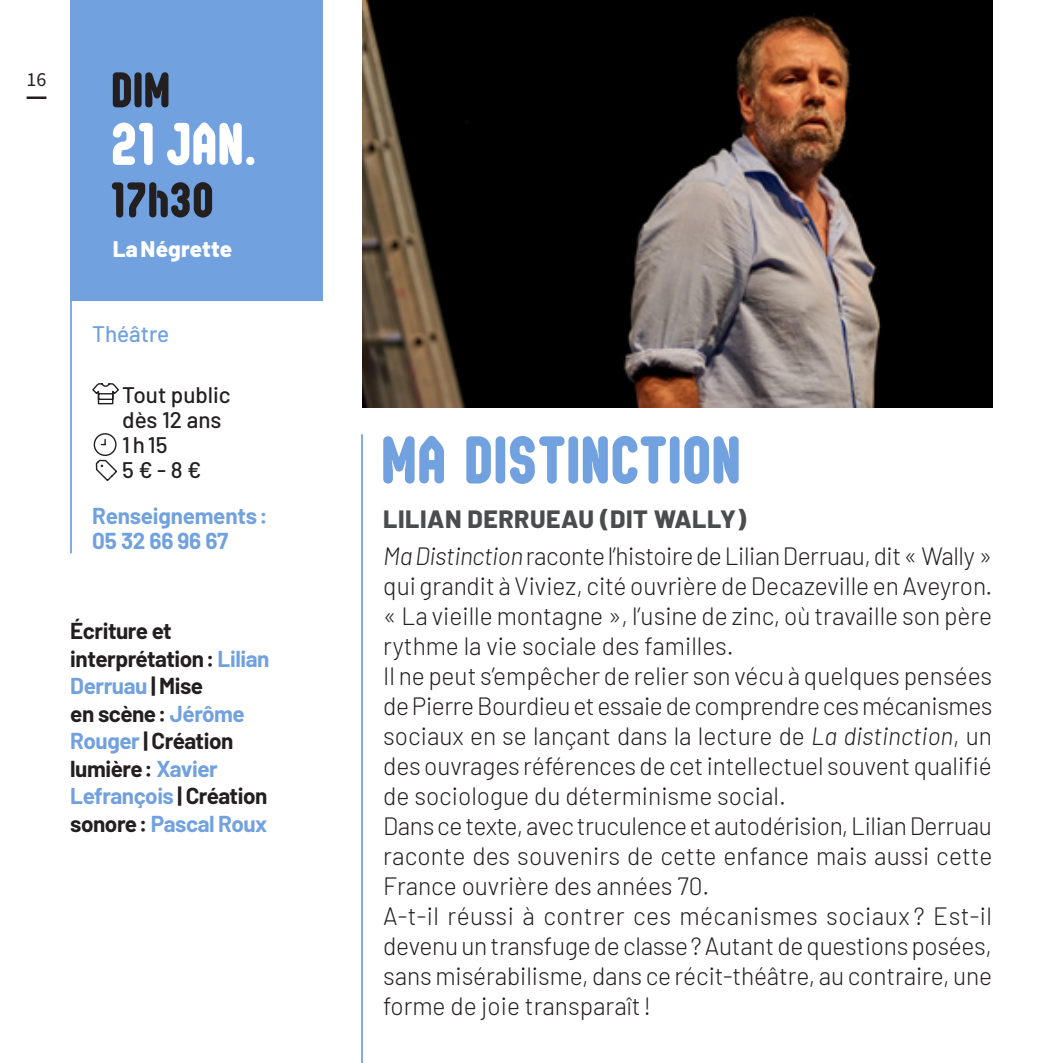
<style>
.page{position:relative;width:1063px;height:1063px;background:#fff}
.page>*{position:absolute;margin:0;border:0;box-sizing:border-box;transform-origin:0 0}
.Titre{font:67.5px "Oval Single";letter-spacing:.04em;color:#71a1de}
.Date{font:60px "Oval Single";color:#fff}
.Date-2{font:50px "Oval Single";letter-spacing:.035em;color:#231f20}
.BODY_JUSTIF_SANS{font:300 25px/30px "Barlow";color:#231f20;text-align:justify}
.Sous-titre{font:800 25px "Barlow";letter-spacing:.02em;color:#4b4c4d}
.Artistes{font:700 22.5px/27.5px "Barlow";letter-spacing:-.02em;color:#231f20}
.Renseignements{font:700 22.5px/25px "Barlow";letter-spacing:-.01em;color:#71a1de}
.Public-Heure-Tarifs{font:500 22.5px/25px "Barlow";color:#231f20}
.Date-3{font:800 22.5px "Barlow";letter-spacing:.01em;color:#fff}
.Genre{font:500 22.5px "Barlow";color:#71a1de}
.Heure{font:500 22.5px "Barlow";color:#231f20}
.t1{font:20px "Source Sans Pro";color:#231f20}
.s1{color:#71a1de}
.s2{font-style:italic}
</style>
<div class="page">
<hr style="left:70px;top:249px;width:2px;height:304px;background:#71a1de">
<svg style="left:92px;top:383px;width:27px;height:22px"></svg>
<svg style="left:93px;top:433px;width:25px;height:48px"></svg>
<div style="left:70px;top:0;width:253px;height:300px;background:#71a1de"></div>
<hr style="left:361px;top:434px;width:2px;height:629px;background:#71a1de">
<img style="left:362px;top:0;width:630px;height:407px">
<hr style="left:27px;top:96px;width:19px;height:3px;background:#231f20">
<p class="t1" style="left:27px;top:67px;width:21px">16</p>
<p class="Date-2" style="left:113px;top:64px;width:59px">DIM</p>
<p class="Date" style="left:113px;top:113px;width:146px">21 JAN.</p>
<p class="Date-2" style="left:113px;top:174px;width:104px">17h30</p>
<p class="Date-3" style="left:113px;top:232px;width:121px">La Négrette</p>
<p class="Genre" style="left:92px;top:318px;width:79px">Théâtre</p>
<p class="Public-Heure-Tarifs" style="left:122px;top:380px;width:110px">Tout public dès 12 ans</p>
<p class="Heure" style="left:122px;top:428px;width:47px">1h15</p>
<p class="Public-Heure-Tarifs" style="left:122px;top:455px;width:81px">5€ - 8€</p>
<p class="Renseignements" style="left:92px;top:502px;width:177px">Renseignements:<br>05 32 66 96 67</p>
<p class="Artistes" style="left:70px;top:616px;width:201px">Écriture et interprétation: <span class="s1">Lilian<br>Derruau</span> | Mise<br>en scène: <span class="s1">Jérôme<br>Rouger</span> | Création lumière: <span class="s1">Xavier<br>Lefrançois</span> | Création sonore: <span class="s1">Pascal Roux</span></p>
<p class="Titre" style="left:383px;top:425px;width:359px">MA DISTINCTION</p>
<p class="Sous-titre" style="left:383px;top:500px;width:364px">LILIAN DERRUEAU (DIT WALLY)</p>
<p class="BODY_JUSTIF_SANS" style="left:383px;top:539px;width:611px"><span class="s2">Ma Distinction</span> raconte l’histoire de Lilian Derruau, dit « Wally » qui grandit à Viviez, cité ouvrière de Decazeville en Aveyron. « La vieille montagne », l’usine de zinc, où travaille son père rythme la vie sociale des familles.</p>
<p class="BODY_JUSTIF_SANS" style="left:383px;top:659px;width:611px">Il ne peut s’empêcher de relier son vécu à quelques pensées de Pierre Bourdieu et essaie de comprendre ces mécanismes sociaux en se lançant dans la lecture de <span class="s2">La distinction</span>, un des ouvrages références de cet intellectuel souvent qualifié de sociologue du déterminisme social.</p>
<p class="BODY_JUSTIF_SANS" style="left:383px;top:809px;width:611px">Dans ce texte, avec truculence et autodérision, Lilian Derruau raconte des souvenirs de cette enfance mais aussi cette France ouvrière des années 70.</p>
<p class="BODY_JUSTIF_SANS" style="left:383px;top:899px;width:610px">A-t-il réussi à contrer ces mécanismes sociaux ? Est-il devenu un transfuge de classe? Autant de questions posées, sans misérabilisme, dans ce récit-théâtre, au contraire, une forme de joie transparaît!</p>
</div>
